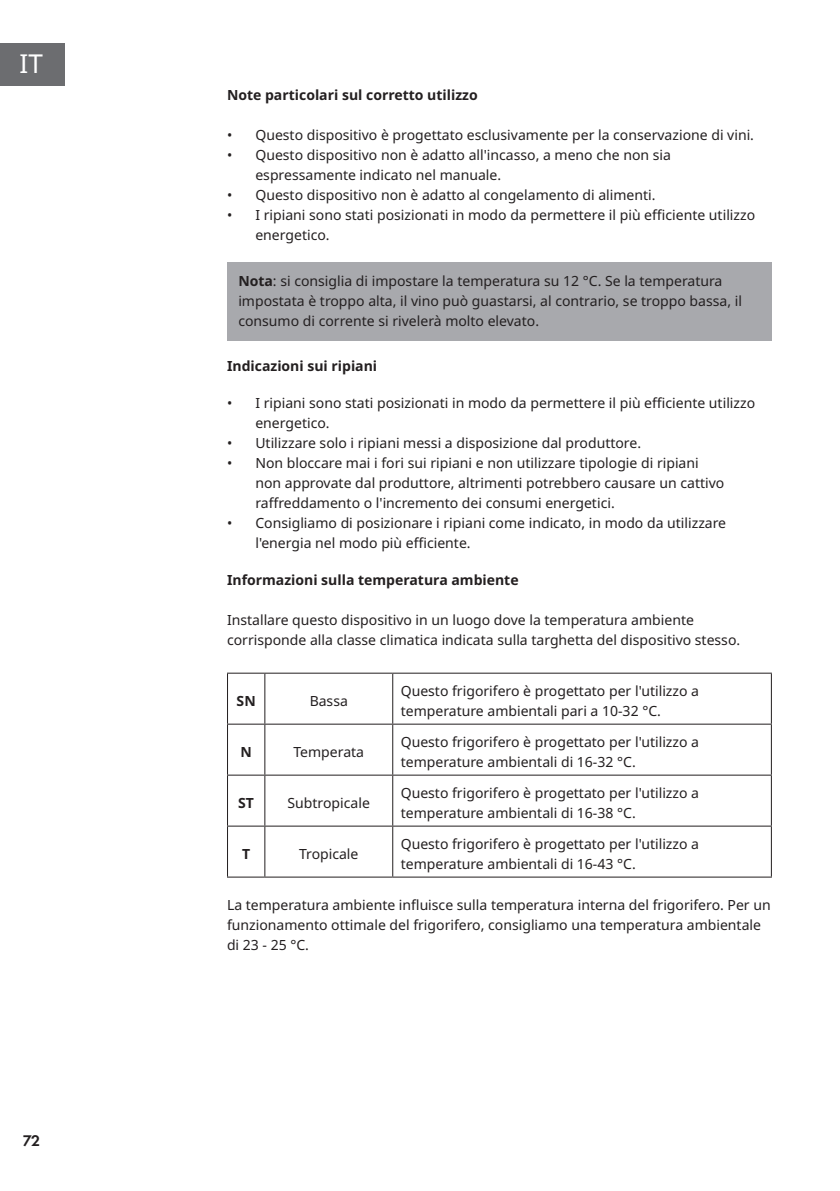
<style>
.page{position:relative;width:840px;height:1191px;background:#fff}
.page>*{position:absolute;margin:0;border:0;box-sizing:border-box;transform-origin:0 0}
.t1{font:26px "Noto Sans";color:#fff}
.t2{font:600 16px "Futura PTW08";color:#231f20}
.t3{font:14px/20px "Noto Sans";color:#231f20}
.t4{font:700 14px "Noto Sans";color:#231f20}
.s1{font-weight:700}
</style>
<div class="page">
<div style="left:0;top:43px;width:65px;height:42px;background:#6c6d70"></div>
<div style="left:227px;top:262px;width:544px;height:79px;background:#a8a9ad"></div>
<hr style="left:227px;top:672px;width:38px;height:1px;background:#231f20">
<hr style="left:227px;top:673px;width:1px;height:50px;background:#231f20">
<hr style="left:265px;top:672px;width:127px;height:1px;background:#231f20">
<hr style="left:264px;top:673px;width:1px;height:50px;background:#231f20">
<hr style="left:392px;top:672px;width:379px;height:1px;background:#231f20">
<hr style="left:392px;top:673px;width:1px;height:50px;background:#231f20">
<hr style="left:770px;top:673px;width:1px;height:50px;background:#231f20">
<hr style="left:227px;top:723px;width:38px;height:1px;background:#231f20">
<hr style="left:227px;top:724px;width:1px;height:50px;background:#231f20">
<hr style="left:265px;top:723px;width:127px;height:1px;background:#231f20">
<hr style="left:264px;top:724px;width:1px;height:50px;background:#231f20">
<hr style="left:392px;top:723px;width:379px;height:1px;background:#231f20">
<hr style="left:392px;top:724px;width:1px;height:50px;background:#231f20">
<hr style="left:770px;top:724px;width:1px;height:50px;background:#231f20">
<hr style="left:227px;top:774px;width:38px;height:1px;background:#231f20">
<hr style="left:227px;top:775px;width:1px;height:50px;background:#231f20">
<hr style="left:265px;top:774px;width:127px;height:1px;background:#231f20">
<hr style="left:264px;top:775px;width:1px;height:50px;background:#231f20">
<hr style="left:392px;top:774px;width:379px;height:1px;background:#231f20">
<hr style="left:392px;top:775px;width:1px;height:50px;background:#231f20">
<hr style="left:770px;top:775px;width:1px;height:50px;background:#231f20">
<hr style="left:227px;top:825px;width:38px;height:1px;background:#231f20">
<hr style="left:227px;top:826px;width:1px;height:50px;background:#231f20">
<hr style="left:265px;top:825px;width:127px;height:1px;background:#231f20">
<hr style="left:264px;top:826px;width:1px;height:50px;background:#231f20">
<hr style="left:392px;top:825px;width:379px;height:1px;background:#231f20">
<hr style="left:392px;top:826px;width:1px;height:50px;background:#231f20">
<hr style="left:770px;top:826px;width:1px;height:50px;background:#231f20">
<hr style="left:227px;top:876px;width:38px;height:1px;background:#231f20">
<hr style="left:265px;top:876px;width:127px;height:1px;background:#231f20">
<hr style="left:392px;top:876px;width:379px;height:1px;background:#231f20">
<h1 class="t1" style="left:20px;top:45px;width:25px">IT</h1>
<p class="t2" style="left:23px;top:1130px;width:19px">72</p>
<p class="t4" style="left:227px;top:85px;width:252px">Note particolari sul corretto utilizzo</p>
<p class="t3" style="left:227px;top:125px;width:528px">• Questo dispositivo è progettato esclusivamente per la conservazione di vini.</p>
<p class="t3" style="left:255px;top:145px;width:417px;text-indent:-28px">• Questo dispositivo non è adatto all'incasso, a meno che non sia espressamente indicato nel manuale.</p>
<p class="t3" style="left:227px;top:185px;width:430px">• Questo dispositivo non è adatto al congelamento di alimenti.</p>
<p class="t3" style="left:255px;top:205px;width:501px;text-indent:-28px">• I ripiani sono stati posizionati in modo da permettere il più efficiente utilizzo energetico.</p>
<p class="t3" style="left:238px;top:271px;width:505px"><span class="s1">Nota</span>: si consiglia di impostare la temperatura su 12 °C. Se la temperatura impostata è troppo alta, il vino può guastarsi, al contrario, se troppo bassa, il consumo di corrente si rivelerà molto elevato.</p>
<p class="t4" style="left:227px;top:356px;width:152px">Indicazioni sui ripiani</p>
<p class="t3" style="left:255px;top:393px;width:501px;text-indent:-28px">• I ripiani sono stati posizionati in modo da permettere il più efficiente utilizzo energetico.</p>
<p class="t3" style="left:227px;top:433px;width:415px">• Utilizzare solo i ripiani messi a disposizione dal produttore.</p>
<p class="t3" style="left:255px;top:453px;width:470px;text-indent:-28px">• Non bloccare mai i fori sui ripiani e non utilizzare tipologie di ripiani non approvate dal produttore, altrimenti potrebbero causare un cattivo raffreddamento o l'incremento dei consumi energetici.</p>
<p class="t3" style="left:255px;top:513px;width:472px;text-indent:-28px">• Consigliamo di posizionare i ripiani come indicato, in modo da utilizzare l'energia nel modo più efficiente.</p>
<p class="t4" style="left:227px;top:570px;width:293px">Informazioni sulla temperatura ambiente</p>
<p class="t3" style="left:227px;top:610px;width:514px">Installare questo dispositivo in un luogo dove la temperatura ambiente corrisponde alla classe climatica indicata sulla targhetta del dispositivo stesso.</p>
<p class="t4" style="left:236px;top:691px;width:21px">SN</p>
<p class="t3" style="left:309px;top:691px;width:40px">Bassa</p>
<p class="t3" style="left:400px;top:681px;width:300px">Questo frigorifero è progettato per l'utilizzo a temperature ambientali pari a 10-32 °C.</p>
<p class="t4" style="left:240px;top:742px;width:13px">N</p>
<p class="t3" style="left:293px;top:742px;width:72px">Temperata</p>
<p class="t3" style="left:400px;top:732px;width:300px">Questo frigorifero è progettato per l'utilizzo a temperature ambientali di 16-32 °C.</p>
<p class="t4" style="left:238px;top:793px;width:17px">ST</p>
<p class="t3" style="left:287px;top:793px;width:84px">Subtropicale</p>
<p class="t3" style="left:400px;top:783px;width:300px">Questo frigorifero è progettato per l'utilizzo a temperature ambientali di 16-38 °C.</p>
<p class="t4" style="left:242px;top:844px;width:10px">T</p>
<p class="t3" style="left:299px;top:844px;width:61px">Tropicale</p>
<p class="t3" style="left:400px;top:834px;width:300px">Questo frigorifero è progettato per l'utilizzo a temperature ambientali di 16-43 °C.</p>
<p class="t3" style="left:227px;top:895px;width:545px">La temperatura ambiente influisce sulla temperatura interna del frigorifero. Per un funzionamento ottimale del frigorifero, consigliamo una temperatura ambientale di 23 - 25 °C.</p>
</div>
